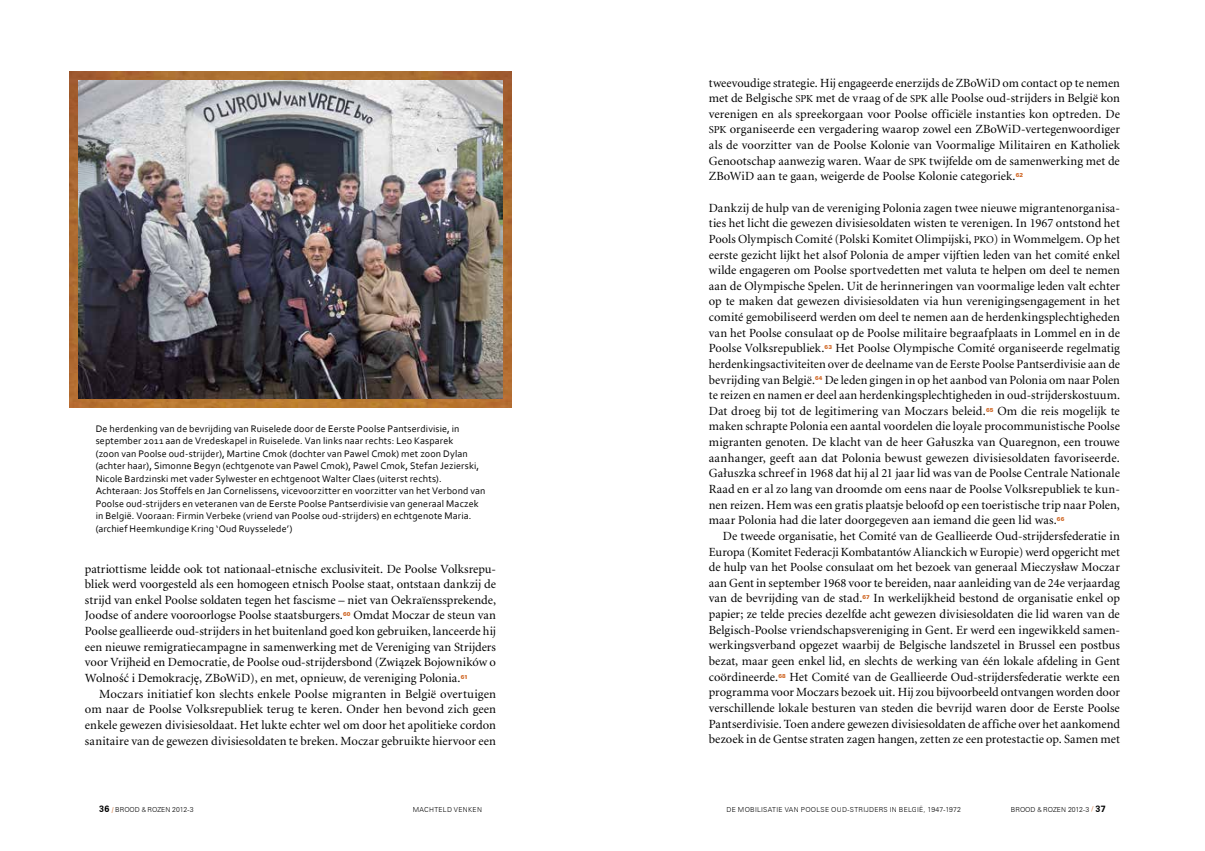
<style>
.page{position:relative;width:1205px;height:851px;background:#fff}
.page>*{position:absolute;margin:0;border:0;box-sizing:border-box;transform-origin:0 0}
.t1{font:12.5px/15.6px "Minion";letter-spacing:.005em;color:#000;text-align:justify}
.t2{font:10px/12.5px "Corbel";letter-spacing:.01em;color:#000}
.t3{font:300 6.88px "Zurich BT";letter-spacing:.03em;color:#000}
.t4{font:300 6.88px "Zurich BT";color:#000}
.t5{font:300 6.88px "Zurich BT";letter-spacing:.05em;color:#000}
.t6{font:900 5.5px "Zurich BT";letter-spacing:.03em;color:#cf6421}
.s1{font-family:"Minion Pro"}
.s2{font-family:"Minion Regular SC850";font-size:10.62px}
.s3{font-weight:700;font-size:9px}
.s4{font-family:"Candara";font-weight:400;color:#cf6421}
.s5{font-family:"Futura BT"}
.s6{font-weight:400;color:#cf6421}
</style>
<div class="page">
<img style="left:69px;top:72px;width:443px;height:336px">
<img style="left:78px;top:81px;width:424px;height:317px">
<p class="t2" style="left:96px;top:421px;width:391px">De herdenking van de bevrijding van Ruiselede door de Eerste Poolse Pantserdivisie, in september 2011 aan de Vredeskapel in Ruiselede. Van links naar rechts: Leo Kasparek<br>(zoon van Poolse oud-strijder), Martine Cmok (dochter van Pawel Cmok) met zoon Dylan (achter haar), Simonne Begyn (echtgenote van Pawel Cmok), Pawel Cmok, Stefan Jezierski, Nicole Bardzinski met vader Sylwester en echtgenoot Walter Claes (uiterst rechts).<br>Achteraan: Jos Stoffels en Jan Cornelissens, vicevoorzitter en voorzitter van het Verbond van Poolse oud-strijders en veteranen van de Eerste Poolse Pantserdivisie van generaal Maczek in België. Vooraan: Firmin Verbeke (vriend van Poolse oud-strijders) en echtgenote Maria. (archief Heemkundige Kring ‘Oud Ruysselede’)</p>
<p class="t1" style="left:85px;top:561px;width:413px">patriottisme leidde ook tot nationaal-etnische exclusiviteit. De Poolse Volksrepu&shy;bliek werd voorgesteld als een homogeen etnisch Poolse staat, ontstaan dankzij de strijd van enkel Poolse soldaten tegen het fascisme – niet van Oekraïenssprekende, Joodse of andere vooroorlogse Poolse staatsburgers.</p>
<p class="t1" style="left:85px;top:608px;width:413px;text-indent:268px">Omdat Moczar de steun van Poolse geallieerde oud-strijders in het buitenland goed kon gebruiken, lanceerde hij een nieuwe remigratiecampagne in samenwerking met de Vereniging van Strijders voor Vrijheid en Democratie, de Poolse oud-strijdersbond (<span class="s1">Związek</span> Bojowników o <span class="s1">Wolność</span> i <span class="s1">Demokrację</span>, ZBoWiD), en met, opnieuw, de vereniging Polonia.</p>
<p class="t6" style="left:343px;top:611px;width:9px">60</p>
<p class="t6" style="left:461px;top:673px;width:9px">61</p>
<p class="t1" style="left:85px;top:686px;width:413px;text-indent:14px">Moczars initiatief kon slechts enkele Poolse migranten in België overtuigen om naar de Poolse Volksrepubliek terug te keren. Onder hen bevond zich geen enkele gewezen divisiesoldaat. Het lukte echter wel om door het apolitieke cordon sanitaire van de gewezen divisiesoldaten te breken. Moczar gebruikte hiervoor een</p>
<p class="t1" style="left:709px;top:75px;width:413px">tweevoudige strategie. Hij engageerde enerzijds de ZBoWiD om contact op te nemen met de Belgische <span class="s2">SPK</span> met de vraag of de <span class="s2">SPK</span> alle Poolse oud-strijders in België kon verenigen en als spreekorgaan voor Poolse officiële instanties kon optreden. De <span class="s2">SPK</span> organiseerde een vergadering waarop zowel een ZBoWiD-vertegenwoordiger als de voorzitter van de Poolse Kolonie van Voormalige Militairen en Katholiek Genootschap aanwezig waren. Waar de <span class="s2">SPK</span> twijfelde om de samenwerking met de ZBoWiD aan te gaan, weigerde de Poolse Kolonie categoriek.</p>
<p class="t6" style="left:1016px;top:172px;width:9px">62</p>
<p class="t1" style="left:709px;top:200px;width:413px">Dankzij de hulp van de vereniging Polonia zagen twee nieuwe migrantenorganisa&shy;ties het licht die gewezen divisiesoldaten wisten te verenigen. In 1967 ontstond het Pools Olympisch Comité (Polski Komitet Olimpijski, <span class="s2">PKO</span>) in Wommelgem. Op het eerste gezicht lijkt het alsof Polonia de amper vijftien leden van het comité enkel wilde engageren om Poolse sportvedetten met valuta te helpen om deel te nemen aan de Olympische Spelen. Uit de herinneringen van voormalige leden valt echter op te maken dat gewezen divisiesoldaten via hun verenigingsengagement in het comité gemobiliseerd werden om deel te nemen aan de herdenkingsplechtigheden van het Poolse consulaat op de Poolse militaire begraafplaats in Lommel en in de Poolse Volksrepubliek.</p>
<p class="t1" style="left:709px;top:341px;width:413px;text-indent:127px">Het Poolse Olympische Comité organiseerde regelmatig herdenkingsactiviteiten over de deelname van de Eerste Poolse Pantserdivisie aan de bevrijding van België.</p>
<p class="t6" style="left:824px;top:344px;width:9px">63</p>
<p class="t1" style="left:709px;top:372px;width:413px;text-indent:116px">De leden gingen in op het aanbod van Polonia om naar Polen te reizen en namen er deel aan herdenkingsplechtigheden in oud-strijderskostuum.<br>Dat droeg bij tot de legitimering van Moczars beleid.</p>
<p class="t6" style="left:815px;top:375px;width:9px">64</p>
<p class="t1" style="left:709px;top:403px;width:413px;text-indent:289px">Om die reis mogelijk te maken schrapte Polonia een aantal voordelen die loyale procommunistische Poolse migranten genoten. De klacht van de heer Gałuszka van Quaregnon, een trouwe aanhanger, geeft aan dat Polonia bewust gewezen divisiesoldaten favoriseerde.<br>Gałuszka schreef in 1968 dat hij al 21 jaar lid was van de Poolse Centrale Nationale Raad en er al zo lang van droomde om eens naar de Poolse Volksrepubliek te kun&shy;nen reizen. Hem was een gratis plaatsje beloofd op een toeristische trip naar Polen, maar Polonia had die later doorgegeven aan iemand die geen lid was.</p>
<p class="t6" style="left:986px;top:406px;width:9px">65</p>
<p class="t6" style="left:1057px;top:516px;width:9px">66</p>
<p class="t1" style="left:709px;top:528px;width:413px;text-indent:14px">De tweede organisatie, het Comité van de Geallieerde Oud-strijdersfederatie in Europa (Komitet Federacji Kombatantów Alianckich w Europie) werd opgericht met de hulp van het Poolse consulaat om het bezoek van generaal Mieczysław Moczar aan Gent in september 1968 voor te bereiden, naar aanleiding van de 24e verjaardag van de bevrijding van de stad.</p>
<p class="t1" style="left:709px;top:591px;width:413px;text-indent:165px">In werkelijkheid bestond de organisatie enkel op papier; ze telde precies dezelfde acht gewezen divisiesoldaten die lid waren van de Belgisch-Poolse vriendschapsvereniging in Gent. Er werd een ingewikkeld samen&shy;werkingsverband opgezet waarbij de Belgische landszetel in Brussel een postbus bezat, maar geen enkel lid, en slechts de werking van één lokale afdeling in Gent coördineerde.</p>
<p class="t6" style="left:862px;top:594px;width:9px">67</p>
<p class="t1" style="left:709px;top:669px;width:413px;text-indent:81px">Het Comité van de Geallieerde Oud-strijdersfederatie werkte een programma voor Moczars bezoek uit. Hij zou bijvoorbeeld ontvangen worden door verschillende lokale besturen van steden die bevrijd waren door de Eerste Poolse Pantserdivisie. Toen andere gewezen divisiesoldaten de affiche over het aankomend bezoek in de Gentse straten zagen hangen, zetten ze een protestactie op. Samen met</p>
<p class="t6" style="left:778px;top:672px;width:9px">68</p>
<p class="t4" style="left:99px;top:805px;width:96px"><span class="s3">36</span> <span class="s4">/</span> BROOD <span class="s5">&amp;</span> ROZEN 2012-3</p>
<p class="t4" style="left:1011px;top:805px;width:96px">BROOD <span class="s5">&amp;</span> ROZEN 2012-3 <span class="s6">/</span> <span class="s3">37</span></p>
<p class="t5" style="left:413px;top:805px;width:65px">MACHTELD VEN KEN</p>
<p class="t3" style="left:726px;top:805px;width:18px">DE MOB</p>
<p class="t3" style="left:755px;top:805px;width:52px">ILISATIE VAN POO</p>
<p class="t3" style="left:816px;top:805px;width:59px">LSE OUD-STRIJDER</p>
<p class="t3" style="left:883px;top:805px;width:79px">S IN BELGIË, 1947-1972</p>
</div>
